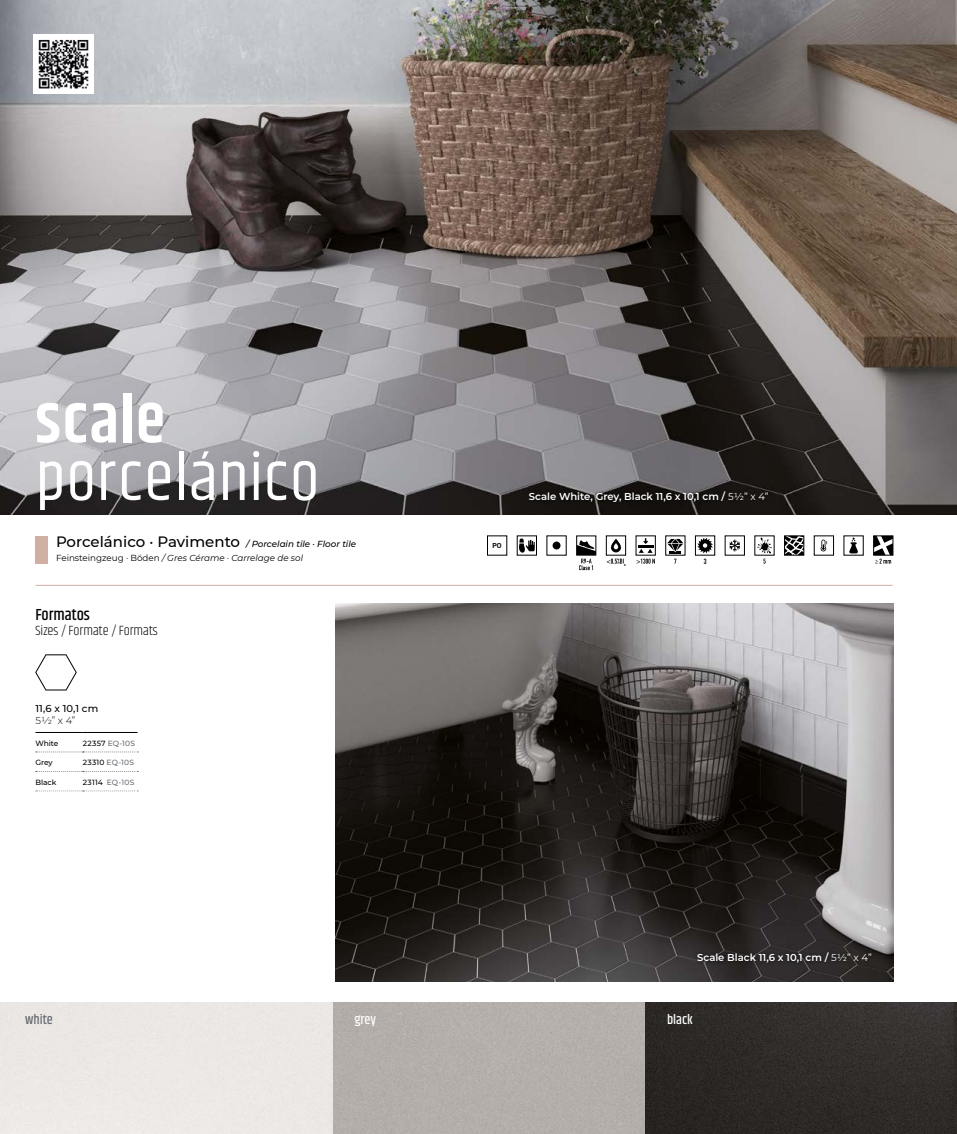
<style>
.page{position:relative;width:957px;height:1134px;background:#fff}
.page>*{position:absolute;margin:0;border:0;box-sizing:border-box;transform-origin:0 0}
.t1{font:67.5px "Khand";letter-spacing:.01em;color:#fff}
.t2{font:600 67.5px "Khand";letter-spacing:.015em;color:#fff}
.t3{font:500 16.25px "Khand";color:#000}
.t4{font:500 15px "Montserrat";color:#000}
.t5{font:300 13.75px "Khand";color:#000}
.t6{font:500 13.75px "Khand";color:#fff}
.t7{font:500 13.75px "Khand";color:#676c72}
.t8{font:600 10px "Montserrat";color:#fff}
.t9{font:500 10px "Montserrat";color:#000}
.t10{font:300 10px "Montserrat";color:#000}
.t11{font:italic 8.75px "Montserrat";color:#000}
.t12{font:italic 500 8.75px "Montserrat";color:#000}
.t13{font:500 7.5px "Montserrat";letter-spacing:.03em;color:#676c72}
.t14{font:500 7.5px "Montserrat";letter-spacing:-.005em;color:#000}
.t15{font:700 7.5px "DIN Condensed";color:#000}
.t16{font:700 7px "Roboto";color:#000}
.s1{font-style:normal}
.s2{color:#000}
.s3{font-weight:400}
</style>
<div class="page">
<hr style="left:35px;top:585px;width:857px;height:1px;background:#d1b0a4">
<svg style="left:607px;top:559px;width:18px;height:7px"></svg>
<svg style="left:636px;top:559px;width:19px;height:5px"></svg>
<svg style="left:849px;top:538px;width:9px;height:15px"></svg>
<svg style="left:786px;top:538px;width:16px;height:15px"></svg>
<div style="left:784px;top:536px;width:20px;height:19px;border:1px solid #000"></div>
<svg style="left:820px;top:540px;width:7px;height:11px"></svg>
<svg style="left:757px;top:538px;width:15px;height:15px"></svg>
<div style="left:665px;top:536px;width:20px;height:19px;border:1px solid #000"></div>
<svg style="left:666px;top:539px;width:18px;height:25px"></svg>
<div style="left:606px;top:536px;width:20px;height:19px;border:1px solid #000"></div>
<svg style="left:611px;top:539px;width:10px;height:13px"></svg>
<hr style="left:638px;top:545px;width:15px;height:3px;background:#000">
<svg style="left:639px;top:538px;width:13px;height:15px"></svg>
<svg style="left:873px;top:538px;width:20px;height:26px"></svg>
<div style="left:873px;top:536px;width:20px;height:19px;border:1px solid #000"></div>
<svg style="left:729px;top:540px;width:12px;height:11px"></svg>
<div style="left:552px;top:541px;width:8px;height:8px;background:#000;border-radius:50%"></div>
<svg style="left:697px;top:538px;width:16px;height:15px"></svg>
<svg style="left:576px;top:540px;width:20px;height:30px"></svg>
<svg style="left:519px;top:538px;width:16px;height:15px"></svg>
<div style="left:35px;top:536px;width:13px;height:27px;background:#d1b0a4"></div>
<img style="left:336px;top:604px;width:557px;height:377px">
<img style="left:0;top:0;width:957px;height:514px">
<div style="left:526px;top:488px;width:246px;height:17px;background:#000;opacity:.75"></div>
<div style="left:694px;top:949px;width:181px;height:17px;background:#000;opacity:.75"></div>
<img style="left:34px;top:34px;width:60px;height:60px">
<img style="left:0;top:1002px;width:957px;height:132px">
<svg style="left:36px;top:752px;width:102px;height:1px"></svg>
<svg style="left:36px;top:771px;width:102px;height:1px"></svg>
<svg style="left:36px;top:791px;width:102px;height:1px"></svg>
<hr style="left:35px;top:732px;width:48px;height:1px;background:#000">
<hr style="left:83px;top:732px;width:54px;height:1px;background:#000">
<svg style="left:35px;top:654px;width:42px;height:37px"></svg>
<h1 class="t2" style="left:35px;top:375px;width:131px">scale</h1>
<h1 class="t1" style="left:35px;top:437px;width:286px">porcelánico</h1>
<h3 class="t4" style="left:56px;top:531px;width:186px">Porcelánico · Pavimento</h3>
<p class="t11" style="left:56px;top:552px;width:249px"><span class="s1">Feinsteingzeug · Böden</span> / Gres Cérame · Carrelage de sol</p>
<p class="t12" style="left:246px;top:537px;width:111px">/ Porcelain tile · Floor tile</p>
<h2 class="t3" style="left:35px;top:604px;width:56px">Formatos</h2>
<h3 class="t5" style="left:35px;top:622px;width:124px">Sizes / Formate / Formats</h3>
<p class="t9" style="left:35px;top:701px;width:64px">11,6 x 10,1 cm</p>
<p class="t10" style="left:35px;top:714px;width:41px">51/2” x 4”</p>
<p class="t14" style="left:35px;top:738px;width:25px">White</p>
<p class="t13" style="left:83px;top:738px;width:54px"><span class="s2">22357</span> EQ-10S</p>
<p class="t14" style="left:35px;top:757px;width:19px">Grey</p>
<p class="t13" style="left:83px;top:757px;width:53px"><span class="s2">23310</span> EQ-10S</p>
<p class="t14" style="left:35px;top:777px;width:22px">Black</p>
<p class="t13" style="left:83px;top:777px;width:53px"><span class="s2">23114</span> EQ-10S</p>
<p class="t16" style="left:492px;top:541px;width:11px">PO</p>
<p class="t8" style="left:529px;top:489px;width:241px">Scale White, Grey, Black 11,6 x 10,1 cm / <span class="s3">51/2” x 4”</span></p>
<p class="t15" style="left:703px;top:556px;width:4px">3</p>
<p class="t8" style="left:697px;top:950px;width:176px">Scale Black 11,6 x 10,1 cm / <span class="s3">51/2” x 4”</span></p>
<h3 class="t7" style="left:25px;top:1011px;width:29px">white</h3>
<h3 class="t6" style="left:354px;top:1011px;width:23px">grey</h3>
<h3 class="t6" style="left:667px;top:1011px;width:27px">black</h3>
</div>
